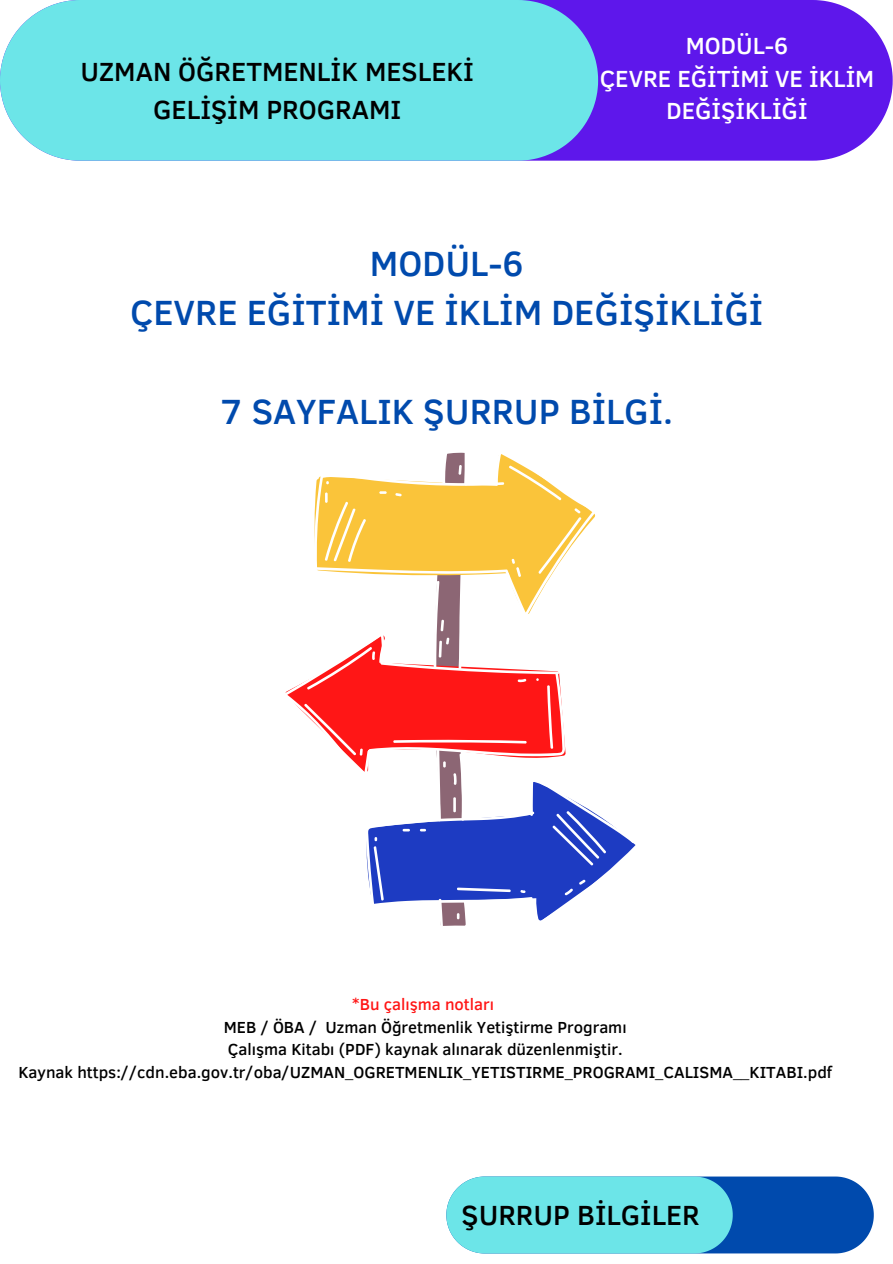
<style>
.page{position:relative;width:893px;height:1264px;background:#fff}
.page>*{position:absolute;margin:0;border:0;box-sizing:border-box;transform-origin:0 0}
.t1{font:500 35.85px/49.5px "Clear Sans";color:#004aad;text-align:center}
.t2{font:500 28.5px "Clear Sans";color:#000}
.t3{font:500 26.85px/37px "Clear Sans";color:#000;text-align:center}
.t4{font:500 24px/32.5px "Clear Sans";color:#fff;text-align:center}
.t5{font:500 16.5px/22.5px "Clear Sans";color:#000;text-align:center}
.t6{font:500 16.5px "Clear Sans";color:#ff1616}
</style>
<div class="page">
<svg style="left:446px;top:1176px;width:427px;height:77px;background:#4eb2d5"></svg>
<div style="left:598px;top:0;width:294px;height:161px;background:#5e17eb"></div>
<div style="left:0;top:0;width:598px;height:161px;background:#6ce5e8"></div>
<svg style="left:285px;top:452px;width:351px;height:474px"></svg>
<h3 class="t3" style="left:80px;top:52px;width:395px">UZMAN ÖĞRETMENLİK MESLEKİ<br>GELİŞİM PROGRAMI</h3>
<h3 class="t4" style="left:599px;top:28px;width:276px">MODÜL-6<br>ÇEVRE EĞİTİMİ VE İKLİM<br>DEĞİŞİKLİĞİ</h3>
<h1 class="t1" style="left:130px;top:236px;width:634px">MODÜL-6<br>ÇEVRE EĞİTİMİ VE İKLİM DEĞİŞİKLİĞİ</h1>
<h1 class="t1" style="left:220px;top:385px;width:454px">7 SAYFALIK ŞURRUP BİLGİ.</h1>
<p class="t6" style="left:352px;top:992px;width:143px">*Bu çalışma notları</p>
<p class="t5" style="left:18px;top:1014px;width:815px">MEB / ÖBA / Uzman Öğretmenlik Yetiştirme Programı<br>Çalışma Kitabı (PDF) kaynak alınarak düzenlenmiştir.<br>Kaynak https://cdn.eba.gov.tr/oba/UZMAN_OGRETMENLIK_YETISTIRME_PROGRAMI_CALISMA__KITABI.pdf</p>
<h2 class="t2" style="left:461px;top:1194px;width:239px">ŞURRUP BİLGİLER</h2>
</div>
